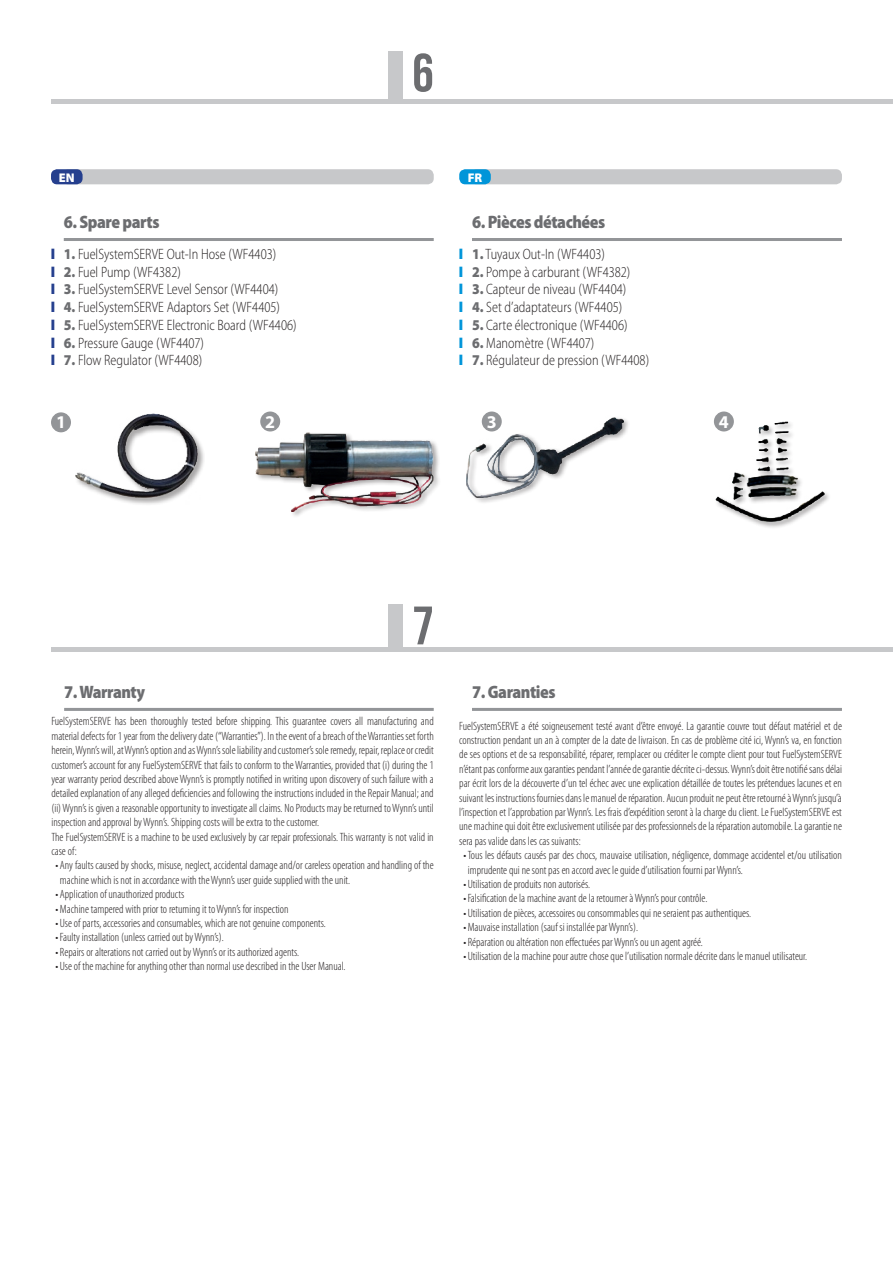
<style>
.page{position:relative;width:893px;height:1263px;background:#fff}
.page>*{position:absolute;margin:0;border:0;box-sizing:border-box;transform-origin:0 0}
.t1{font:700 54px "Bebas Neue";color:#6c6d70}
.t2{font:900 semi-condensed 18px "Myriad Pro";letter-spacing:-.025em;color:#6c6d70;scale:.95 1}
.t3{font:700 18px "Myriad Pro";color:#fff}
.t4{font:300 semi-condensed 15px/17.7px "Myriad Pro";color:#231f20;scale:.9 1}
.t5{font:900 12.6px "Myriad Pro";color:#fff}
.t6{font:300 condensed 12px/14.4px "Myriad Pro";color:#231f20}
.s1{color:#253f8e}
.s2{font-weight:900;font-stretch:normal;color:#6c6d70}
.s3{color:#0095d9}
</style>
<div class="page">
<hr style="left:51px;top:99px;width:842px;height:4px;background:#c7c8ca">
<hr style="left:64px;top:238px;width:370px;height:3px;background:#939598">
<div style="left:714px;top:420px;width:117px;height:109px;background:#231f20;opacity:.4"></div>
<img style="left:714px;top:415px;width:117px;height:108px">
<div style="left:254px;top:431px;width:187px;height:88px;background:#231f20;opacity:.4"></div>
<img style="left:255px;top:433px;width:179px;height:78px">
<div style="left:465px;top:416px;width:165px;height:88px;background:#231f20;opacity:.4"></div>
<img style="left:467px;top:416px;width:156px;height:81px">
<div style="left:74px;top:413px;width:131px;height:92px;background:#231f20;opacity:.4"></div>
<img style="left:69px;top:413px;width:132px;height:91px">
<div style="left:51px;top:412px;width:20px;height:20px;background:#939598;border-radius:50%"></div>
<div style="left:260px;top:411px;width:20px;height:20px;background:#939598;border-radius:50%"></div>
<div style="left:482px;top:411px;width:20px;height:20px;background:#939598;border-radius:50%"></div>
<div style="left:714px;top:411px;width:20px;height:20px;background:#939598;border-radius:50%"></div>
<hr style="left:472px;top:238px;width:370px;height:3px;background:#939598">
<div style="left:388px;top:51px;width:15px;height:48px;background:#c7c8ca"></div>
<div style="left:62px;top:169px;width:372px;height:15px;background:#c7c8ca;border-radius:6px"></div>
<div style="left:51px;top:169px;width:32px;height:15px;background:#253f8e;border-radius:6px"></div>
<div style="left:470px;top:169px;width:372px;height:15px;background:#c7c8ca;border-radius:6px"></div>
<div style="left:459px;top:169px;width:32px;height:15px;background:#0095d9;border-radius:6px"></div>
<hr style="left:64px;top:708px;width:370px;height:3px;background:#939598">
<hr style="left:472px;top:708px;width:370px;height:3px;background:#939598">
<div style="left:388px;top:604px;width:15px;height:47px;background:#c7c8ca"></div>
<hr style="left:51px;top:648px;width:842px;height:4px;background:#c7c8ca">
<h1 class="t1" style="left:412px;top:43px;width:23px">6</h1>
<p class="t5" style="left:59px;top:169px;width:17px">EN</p>
<p class="t5" style="left:468px;top:169px;width:16px">FR</p>
<h2 class="t2" style="left:64px;top:210px;width:102px">6. Spare parts</h2>
<p class="t4" style="left:51px;top:245px;width:274px"><span class="s1">❙</span> <span class="s2">1.</span> FuelSystemSERVE Out-In Hose (WF4403)<br><span class="s1">❙</span> <span class="s2">2.</span> Fuel Pump (WF4382)<br><span class="s1">❙</span> <span class="s2">3.</span> FuelSystemSERVE Level Sensor (WF4404)<br><span class="s1">❙</span> <span class="s2">4.</span> FuelSystemSERVE Adaptors Set (WF4405)<br><span class="s1">❙</span> <span class="s2">5.</span> FuelSystemSERVE Electronic Board (WF4406) <span class="s1">❙</span> <span class="s2">6.</span> Pressure Gauge (WF4407)<br><span class="s1">❙</span> <span class="s2">7.</span> Flow Regulator (WF4408)</p>
<h2 class="t2" style="left:472px;top:210px;width:142px">6. Pièces détachées</h2>
<p class="t4" style="left:459px;top:245px;width:213px"><span class="s3">❙</span> <span class="s2">1.</span> Tuyaux Out-In (WF4403)<br><span class="s3">❙</span> <span class="s2">2.</span> Pompe à carburant (WF4382)<br><span class="s3">❙</span> <span class="s2">3.</span> Capteur de niveau (WF4404)<br><span class="s3">❙</span> <span class="s2">4.</span> Set d’adaptateurs (WF4405)<br><span class="s3">❙</span> <span class="s2">5.</span> Carte électronique (WF4406)<br><span class="s3">❙</span> <span class="s2">6.</span> Manomètre (WF4407)<br><span class="s3">❙</span> <span class="s2">7.</span> Régulateur de pression (WF4408)</p>
<h2 class="t3" style="left:56px;top:411px;width:11px">1</h2>
<h2 class="t3" style="left:265px;top:410px;width:11px">2</h2>
<h2 class="t3" style="left:487px;top:410px;width:11px">3</h2>
<h2 class="t3" style="left:719px;top:410px;width:11px">4</h2>
<h1 class="t1" style="left:412px;top:596px;width:23px">7</h1>
<h2 class="t2" style="left:64px;top:680px;width:87px">7. Warranty</h2>
<p class="t6" style="left:51px;top:714px;width:384px">FuelSystemSERVE has been thoroughly tested before shipping. This guarantee covers all manufacturing and material defects for 1 year from the delivery date (“Warranties”). In the event of a breach of the Warranties set forth herein, Wynn’s will, at Wynn’s option and as Wynn’s sole liability and customer’s sole remedy, repair, replace or credit customer’s account for any FuelSystemSERVE that fails to conform to the Warranties, provided that (i) during the 1 year warranty period described above Wynn’s is promptly notified in writing upon discovery of such failure with a detailed explanation of any alleged deficiencies and following the instructions included in the Repair Manual; and (ii) Wynn’s is given a reasonable opportunity to investigate all claims. No Products may be returned to Wynn’s until inspection and approval by Wynn’s. Shipping costs will be extra to the customer.<br>The FuelSystemSERVE is a machine to be used exclusively by car repair professionals. This warranty is not valid in case of:</p>
<p class="t6" style="left:60px;top:858px;width:375px;text-indent:-4px">• Any faults caused by shocks, misuse, neglect, accidental damage and/or careless operation and handling of the machine which is not in accordance with the Wynn’s user guide supplied with the unit.</p>
<p class="t6" style="left:56px;top:887px;width:130px">• Application of unauthorized products</p>
<p class="t6" style="left:56px;top:901px;width:234px">•Machine tampered with prior to returning it to Wynn’s for inspection</p>
<p class="t6" style="left:56px;top:916px;width:272px">• Use of parts, accessories and consumables, which are not genuine components.</p>
<p class="t6" style="left:56px;top:930px;width:170px">•Faulty installation (unless carried out by Wynn’s).</p>
<p class="t6" style="left:56px;top:944px;width:245px">•Repairs or alterations not carried out by Wynn’s or its authorized agents.</p>
<p class="t6" style="left:56px;top:959px;width:291px">• Use of the machine for anything other than normal use described in the User Manual.</p>
<h2 class="t2" style="left:472px;top:680px;width:90px">7. Garanties</h2>
<p class="t6" style="left:459px;top:718px;width:384px;text-align:justify">FuelSystemSERVE a été soigneusement testé avant d’être envoyé. La garantie couvre tout défaut matériel et de construction pendant un an à compter de la date de livraison. En cas de problème cité ici, Wynn’s va, en fonction de ses options et de sa responsabilité, réparer, remplacer ou créditer le compte client pour tout FuelSystemSERVE n’étant pas conforme aux garanties pendant l’année de garantie décrite ci-dessus. Wynn’s doit être notifié sans délai par écrit lors de la découverte d’un tel échec avec une explication détaillée de toutes les prétendues lacunes et en suivant les instructions fournies dans le manuel de réparation. Aucun produit ne peut être retourné à Wynn’s jusqu’à l’inspection et l’approbation par Wynn’s. Les frais d’expédition seront à la charge du client. Le FuelSystemSERVE est une machine qui doit être exclusivement utilisée par des professionnels de la réparation automobile. La garantie ne sera pas valide dans les cas suivants:</p>
<p class="t6" style="left:468px;top:848px;width:376px;text-indent:-4px">•Tous les défauts causés par des chocs, mauvaise utilisation, négligence, dommage accidentel et/ou utilisation imprudente qui ne sont pas en accord avec le guide d’utilisation fourni par Wynn’s.</p>
<p class="t6" style="left:463px;top:877px;width:128px">• Utilisation de produits non autorisés.</p>
<p class="t6" style="left:463px;top:891px;width:245px">•Falsification de la machine avant de la retourner à Wynn’s pour contrôle.</p>
<p class="t6" style="left:463px;top:905px;width:289px">• Utilisation de pièces, accessoires ou consommables qui ne seraient pas authentiques.</p>
<p class="t6" style="left:463px;top:920px;width:176px">•Mauvaise installation (sauf si installée par Wynn’s).</p>
<p class="t6" style="left:463px;top:934px;width:241px">•Réparation ou altération non effectuées par Wynn’s ou un agent agréé.</p>
<p class="t6" style="left:463px;top:949px;width:345px">• Utilisation de la machine pour autre chose que l’utilisation normale décrite dans le manuel utilisateur.</p>
</div>
